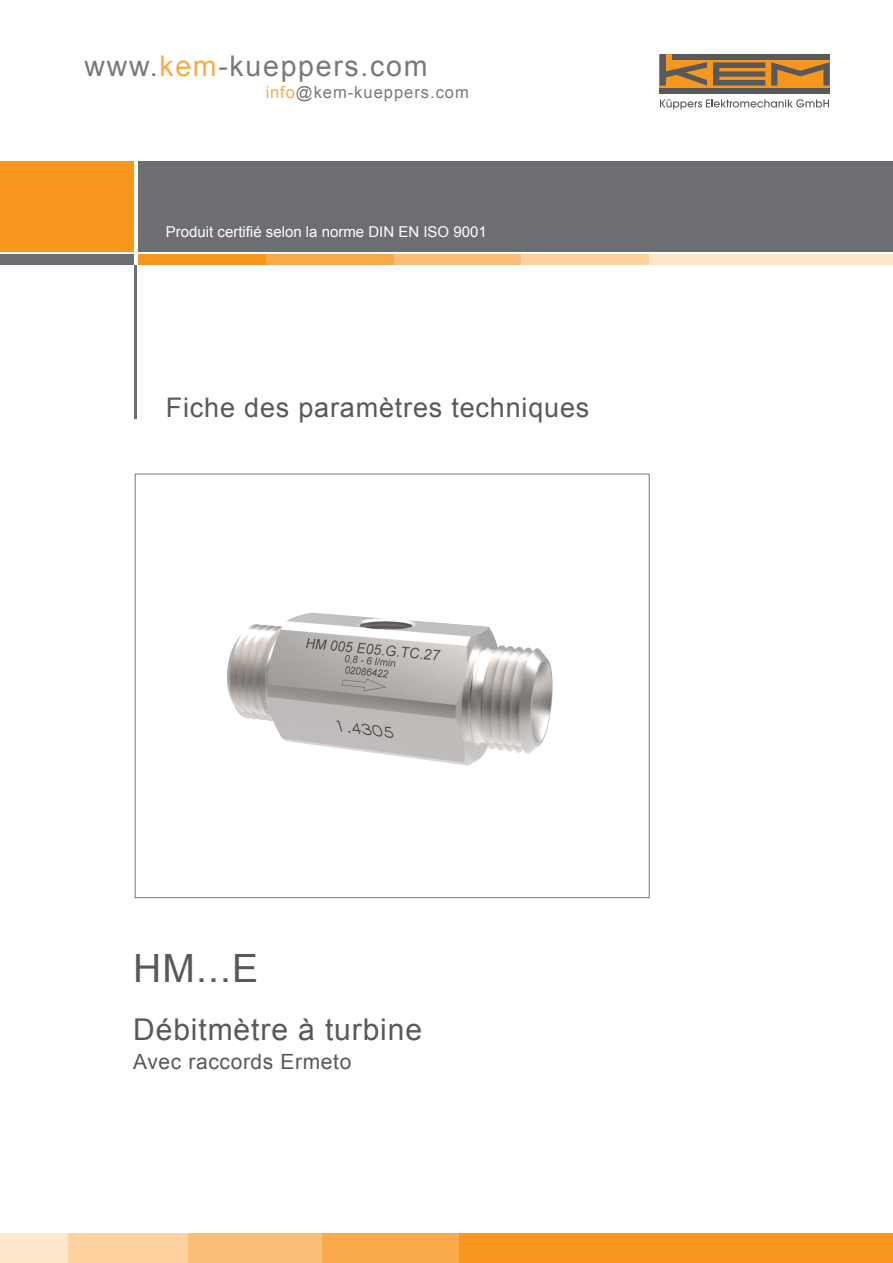
<style>
.page{position:relative;width:893px;height:1263px;background:#fff}
.page>*{position:absolute;margin:0;border:0;box-sizing:border-box;transform-origin:0 0}
.t1{font:39px "Arial";color:#58595b}
.t2{font:30px "Arial";letter-spacing:.03em;color:#58595b}
.t3{font:28.5px "Arial";letter-spacing:.06em;color:#58595b}
.t4{font:27px "Arial";letter-spacing:.03em;color:#58595b}
.t5{font:21px "Arial";letter-spacing:.03em;color:#58595b}
.t6{font:16.5px "Arial";letter-spacing:.06em;color:#58595b}
.t7{font:15px "Arial";color:#fff}
.s1{color:#f8971d}
</style>
<div class="page">
<div style="left:660px;top:54px;width:170px;height:40px;background:#f8971d"></div>
<svg style="left:713px;top:62px;width:52px;height:24px"></svg>
<div style="left:672px;top:54px;width:158px;height:6px;background:#58595b"></div>
<div style="left:660px;top:88px;width:170px;height:6px;background:#58595b"></div>
<svg style="left:771px;top:62px;width:59px;height:24px"></svg>
<svg style="left:660px;top:54px;width:47px;height:32px"></svg>
<svg style="left:660px;top:99px;width:169px;height:10px"></svg>
<div style="left:139px;top:162px;width:754px;height:90px;background:#6d6e71"></div>
<div style="left:139px;top:254px;width:754px;height:11px;background:#ffe7cb"></div>
<div style="left:521px;top:254px;width:128px;height:11px;background:#fed29f"></div>
<div style="left:394px;top:254px;width:127px;height:11px;background:#fcbe76"></div>
<div style="left:266px;top:254px;width:128px;height:11px;background:#faaa4b"></div>
<div style="left:139px;top:254px;width:127px;height:11px;background:#f8971d"></div>
<div style="left:0;top:162px;width:133px;height:90px;background:#f8971d"></div>
<div style="left:0;top:254px;width:133px;height:11px;background:#6d6e71"></div>
<hr style="left:134px;top:266px;width:3px;height:153px;background:#6d6e71">
<div style="left:0;top:1233px;width:893px;height:30px;background:#ffe7cb"></div>
<div style="left:69px;top:1233px;width:824px;height:30px;background:#fed29f"></div>
<div style="left:189px;top:1233px;width:704px;height:30px;background:#fcbe76"></div>
<div style="left:323px;top:1233px;width:570px;height:30px;background:#faaa4b"></div>
<div style="left:459px;top:1233px;width:434px;height:30px;background:#f8971d"></div>
<div style="left:135px;top:474px;width:515px;height:424px;background:#fff;border:1px solid #757679"></div>
<img style="left:227px;top:612px;width:326px;height:154px">
<h3 class="t3" style="left:85px;top:47px;width:344px">www.<span class="s1">kem</span>-kueppers.com</h3>
<p class="t6" style="left:265px;top:82px;width:205px"><span class="s1">info</span>@kem-kueppers.com</p>
<p class="t7" style="left:166px;top:222px;width:322px">Produit certifié selon la norme DIN EN ISO 9001</p>
<h3 class="t4" style="left:166px;top:390px;width:425px">Fiche des paramètres techniques</h3>
<h1 class="t1" style="left:133px;top:943px;width:127px">HM...E</h1>
<h2 class="t2" style="left:133px;top:1010px;width:290px">Débitmètre à turbine</h2>
<h3 class="t5" style="left:133px;top:1047px;width:220px">Avec raccords Ermeto</h3>
</div>
